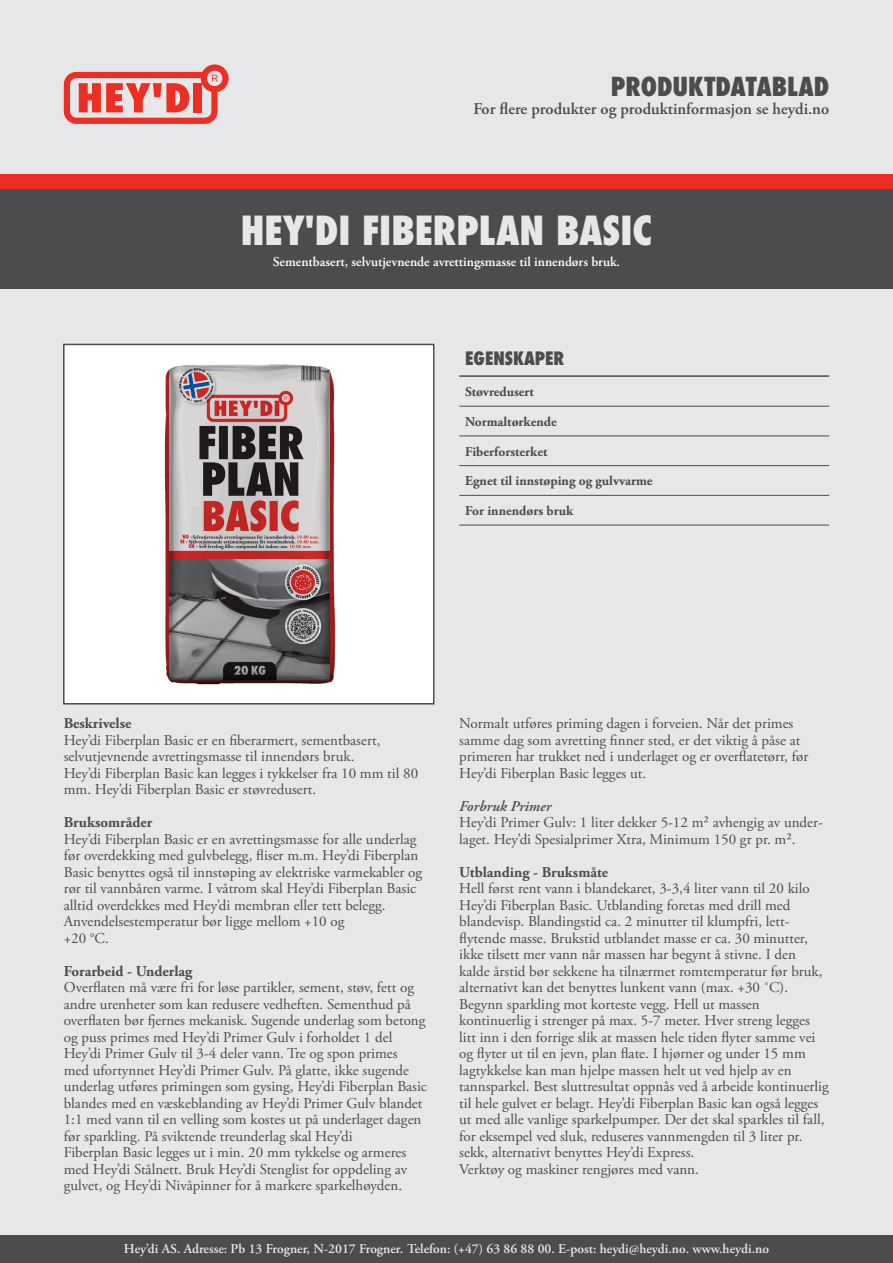
<style>
.page{position:relative;width:893px;height:1263px;background:#e6e7e9}
.page>*{position:absolute;margin:0;border:0;box-sizing:border-box;transform-origin:0 0}
.t1{font:800 condensed 39px "Futura";color:#e6e7e9}
.t2{font:800 condensed 25.5px "Futura";color:#4b4c4d}
.t3{font:800 condensed 18px "Futura";color:#4b4c4d}
.t4{font:600 16.5px "Adobe Garamond Pro";color:#4b4c4d}
.t5{font:15px/16.5px "Adobe Garamond Pro";color:#4b4c4d}
.t6{font:700 15px "Adobe Garamond Pro";color:#4b4c4d}
.t7{font:italic 600 15px "Adobe Garamond Pro";color:#4b4c4d}
.t8{font:600 13.5px "Adobe Garamond Pro";color:#e6e7e9}
.t9{font:700 13.5px "Adobe Garamond Pro";color:#4b4c4d}
.t10{font:600 13.5px "Adobe Garamond Pro";color:#fff}
</style>
<div class="page">
<svg style="left:64px;top:64px;width:165px;height:60px"></svg>
<div style="left:0;top:189px;width:893px;height:100px;background:#4b4c4d"></div>
<div style="left:0;top:175px;width:893px;height:14px;background:#ee2e22"></div>
<div style="left:64px;top:344px;width:370px;height:360px;background:#fff"></div>
<img style="left:164px;top:364px;width:172px;height:321px">
<div style="left:63px;top:344px;width:371px;height:360px;border:2px solid #4b4c4d"></div>
<hr style="left:459px;top:406px;width:370px;height:1px;background:#4b4c4d">
<hr style="left:459px;top:435px;width:370px;height:1px;background:#4b4c4d">
<hr style="left:459px;top:465px;width:370px;height:1px;background:#4b4c4d">
<hr style="left:459px;top:495px;width:370px;height:1px;background:#4b4c4d">
<hr style="left:459px;top:525px;width:370px;height:1px;background:#4b4c4d">
<hr style="left:459px;top:375px;width:370px;height:2px;background:#4b4c4d">
<div style="left:0;top:1235px;width:893px;height:28px;background:#4b4c4d"></div>
<h2 class="t2" style="left:611px;top:69px;width:220px">PRODUKTDATABLAD</h2>
<p class="t4" style="left:473px;top:99px;width:357px">For flere produkter og produktinformasjon se heydi.no</p>
<h1 class="t1" style="left:241px;top:204px;width:413px">HEY'DI FIBERPLAN BASIC</h1>
<p class="t10" style="left:273px;top:254px;width:349px">Sementbasert, selvutjevnende avrettingsmasse til innendørs bruk.</p>
<p class="t3" style="left:465px;top:346px;width:101px">EGENSKAPER</p>
<p class="t9" style="left:465px;top:384px;width:70px">Støvredusert</p>
<p class="t9" style="left:465px;top:414px;width:93px">Normaltørkende</p>
<p class="t9" style="left:465px;top:443px;width:84px">Fiberforsterket</p>
<p class="t9" style="left:465px;top:473px;width:189px">Egnet til innstøping og gulvvarme</p>
<p class="t9" style="left:465px;top:503px;width:110px">For innendørs bruk</p>
<p class="t6" style="left:64px;top:715px;width:69px">Beskrivelse</p>
<p class="t5" style="left:64px;top:732px;width:356px">Hey’di Fiberplan Basic er en fiberarmert, sementbasert, selvutjevnende avrettingsmasse til innendørs bruk.<br>Hey’di Fiberplan Basic kan legges i tykkelser fra 10 mm til 80 mm. Hey’di Fiberplan Basic er støvredusert.</p>
<p class="t6" style="left:64px;top:814px;width:90px">Bruksområder</p>
<p class="t5" style="left:64px;top:831px;width:360px">Hey’di Fiberplan Basic er en avrettingsmasse for alle underlag før overdekking med gulvbelegg, fliser m.m. Hey’di Fiberplan Basic benyttes også til innstøping av elektriske varmekabler og rør til vannbåren varme. I våtrom skal Hey’di Fiberplan Basic alltid overdekkes med Hey’di membran eller tett belegg.<br>Anvendelsestemperatur bør ligge mellom +10 og<br>+20 °C.</p>
<p class="t6" style="left:64px;top:962px;width:130px">Forarbeid - Underlag</p>
<p class="t5" style="left:64px;top:980px;width:365px">Overflaten må være fri for løse partikler, sement, støv, fett og andre urenheter som kan redusere vedheften. Sementhud på overflaten bør fjernes mekanisk. Sugende underlag som betong og puss primes med Hey’di Primer Gulv i forholdet 1 del Hey’di Primer Gulv til 3-4 deler vann. Tre og spon primes<br>med ufortynnet Hey’di Primer Gulv. På glatte, ikke sugende underlag utføres primingen som gysing, Hey’di Fiberplan Basic blandes med en væskeblanding av Hey’di Primer Gulv blandet 1:1 med vann til en velling som kostes ut på underlaget dagen før sparkling. På sviktende treunderlag skal Hey’di<br>Fiberplan Basic legges ut i min. 20 mm tykkelse og armeres med Hey’di Stålnett. Bruk Hey’di Stenglist for oppdeling av gulvet, og Hey’di Nivåpinner for å markere sparkelhøyden.</p>
<p class="t5" style="left:459px;top:716px;width:351px">Normalt utføres priming dagen i forveien. Når det primes samme dag som avretting finner sted, er det viktig å påse at primeren har trukket ned i underlaget og er overflatetørr, før Hey’di Fiberplan Basic legges ut.</p>
<p class="t7" style="left:459px;top:797px;width:94px">Forbruk Primer</p>
<p class="t5" style="left:459px;top:815px;width:365px">Hey’di Primer Gulv: 1 liter dekker 5-12 m² avhengig av under&shy;laget. Hey’di Spesialprimer Xtra, Minimum 150 gr pr. m².</p>
<p class="t6" style="left:459px;top:863px;width:150px">Utblanding - Bruksmåte</p>
<p class="t5" style="left:459px;top:881px;width:371px">Hell først rent vann i blandekaret, 3-3,4 liter vann til 20 kilo Hey’di Fiberplan Basic. Utblanding foretas med drill med blandevisp. Blandingstid ca. 2 minutter til klumpfri, lett&shy;flytende masse. Brukstid utblandet masse er ca. 30 minutter, ikke tilsett mer vann når massen har begynt å stivne. I den kalde årstid bør sekkene ha tilnærmet romtemperatur før bruk, alternativt kan det benyttes lunkent vann (max. +30 ˚C).<br>Begynn sparkling mot korteste vegg. Hell ut massen kontinuerlig i strenger på max. 5-7 meter. Hver streng legges litt inn i den forrige slik at massen hele tiden flyter samme vei og flyter ut til en jevn, plan flate. I hjørner og under 15 mm lagtykkelse kan man hjelpe massen helt ut ved hjelp av en tannsparkel. Best sluttresultat oppnås ved å arbeide kontinuerlig til hele gulvet er belagt. Hey’di Fiberplan Basic kan også legges ut med alle vanlige sparkelpumper. Der det skal sparkles til fall, for eksempel ved sluk, reduseres vannmengden til 3 liter pr. sekk, alternativt benyttes Hey’di Express.<br>Verktøy og maskiner rengjøres med vann.</p>
<p class="t8" style="left:124px;top:1241px;width:646px">Hey’di AS. Adresse: Pb 13 Frogner, N-2017 Frogner. Telefon: (+47) 63 86 88 00. E-post: heydi@heydi.no. www.heydi.no</p>
</div>
